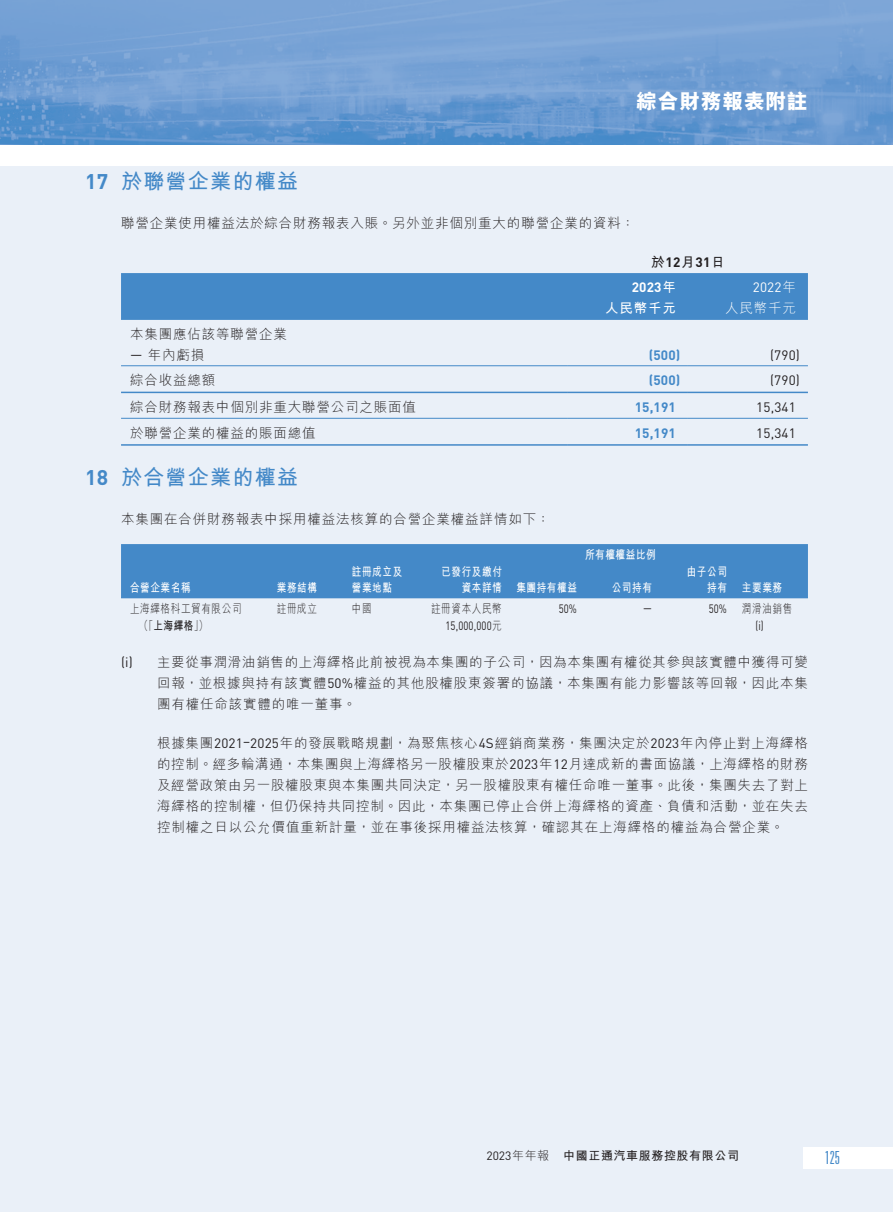
<style>
.page{position:relative;width:893px;height:1212px;background:#fff}
.page>*{position:absolute;margin:0;border:0;box-sizing:border-box;transform-origin:0 0}
._03_H1{font:700 21px "M Hei HK";letter-spacing:.06em;color:#4489c8}
.t1{font:800 21px "M Hei HK";letter-spacing:.025em;color:#fff}
.t2{font:300 ultra-condensed 18px "Univers LT Std";color:#4489c8}
._01_Body_Text{font:300 13.5px/21px "M Hei HK";letter-spacing:.06em;color:#231f20;text-align:justify}
._15_Table_Stub{font:300 13.5px "M Hei HK";letter-spacing:.06em;color:#231f20}
._01_Body_Text-2{font:700 13.5px "DIN Pro";letter-spacing:.01em;color:#4489c8}
._01_Body_Text-3{font:13.5px "DIN Pro";letter-spacing:.01em;color:#231f20}
._01_Body_Text-4{font:700 13.5px "DIN Pro";color:#231f20}
._01_Body_Text-5{font:700 13.5px "DIN Pro";color:#fff}
._01_Body_Text-6{font:13.5px "DIN Pro";color:#fff}
._01_Body_Text-7{font:700 13.5px "M Hei HK";letter-spacing:.06em;color:#fff}
._01_Body_Text-8{font:300 13.5px "M Hei HK";letter-spacing:.06em;color:#fff}
._01_Body_Text-9{font:700 12px/16.5px "M Hei HK";letter-spacing:.06em;color:#fff;text-align:right;scale:.8 1}
._15_Table_Stub-2{font:300 12px/16.5px "M Hei HK";letter-spacing:.06em;color:#231f20;scale:.8 1}
._01_Body_Text-10{font:12px/16.5px "DIN Pro";letter-spacing:.01em;color:#231f20;text-align:right;scale:.8 1}
.t3{font:700 12px "M Hei HK";letter-spacing:.05em;color:#231f20}
._15_Table_Stub-3{font:700 12px/16.5px "M Hei HK";letter-spacing:.06em;color:#fff;scale:.8 1}
._15_Table_Stub-4{font:12px "DIN Pro";color:#231f20;scale:.8 1}
.s1{font-family:"DIN Pro"}
.s2{font-family:"M Hei HK"}
.s3{font-family:"M Hei HK";font-weight:300}
.s4{font-family:"DIN Pro";font-weight:400}
.s5{font-weight:700}
.s6{font-weight:300}
</style>
<div class="page">
<div style="left:0;top:166px;width:893px;height:1046px;background:#eaf0f8"></div>
<img style="left:0;top:0;width:893px;height:145px">
<div style="left:804px;top:1147px;width:89px;height:21px;background:#fff"></div>
<div style="left:121px;top:273px;width:687px;height:46px;background:#4489c8"></div>
<hr style="left:121px;top:319px;width:447px;height:1px;background:#4489c8">
<hr style="left:568px;top:319px;width:120px;height:1px;background:#4489c8">
<hr style="left:688px;top:319px;width:120px;height:1px;background:#4489c8">
<hr style="left:121px;top:365px;width:447px;height:1px;background:#4489c8">
<hr style="left:568px;top:365px;width:120px;height:1px;background:#4489c8">
<hr style="left:688px;top:365px;width:120px;height:1px;background:#4489c8">
<hr style="left:121px;top:392px;width:447px;height:1px;background:#4489c8">
<hr style="left:568px;top:392px;width:120px;height:1px;background:#4489c8">
<hr style="left:688px;top:392px;width:120px;height:1px;background:#4489c8">
<hr style="left:121px;top:418px;width:447px;height:1px;background:#4489c8">
<hr style="left:568px;top:418px;width:120px;height:1px;background:#4489c8">
<hr style="left:688px;top:418px;width:120px;height:1px;background:#4489c8">
<hr style="left:121px;top:444px;width:447px;height:2px;background:#4489c8">
<hr style="left:568px;top:444px;width:120px;height:2px;background:#4489c8">
<hr style="left:688px;top:444px;width:120px;height:2px;background:#4489c8">
<div style="left:121px;top:544px;width:687px;height:53px;background:#4489c8"></div>
<hr style="left:121px;top:597px;width:147px;height:1px;background:#4489c8">
<hr style="left:268px;top:597px;width:75px;height:1px;background:#4489c8">
<hr style="left:343px;top:597px;width:75px;height:1px;background:#4489c8">
<hr style="left:418px;top:597px;width:90px;height:1px;background:#4489c8">
<hr style="left:508px;top:597px;width:75px;height:1px;background:#4489c8">
<hr style="left:583px;top:597px;width:75px;height:1px;background:#4489c8">
<hr style="left:658px;top:597px;width:75px;height:1px;background:#4489c8">
<hr style="left:733px;top:597px;width:75px;height:1px;background:#4489c8">
<h1 class="t1" style="left:636px;top:88px;width:173px">綜合財務報表附註</h1>
<p class="_03_H1" style="left:85px;top:166px;width:215px"><span class="s1">17</span> 於聯營企業的權益</p>
<p class="_01_Body_Text" style="left:121px;top:212px;width:515px">聯營企業使用權益法於綜合財務報表入賬。另外並非個別重大的聯營企業的資料：</p>
<p class="_01_Body_Text-4" style="left:651px;top:253px;width:75px"><span class="s2">於</span>12<span class="s2">月</span>31<span class="s2">日</span></p>
<p class="_01_Body_Text-5" style="left:632px;top:278px;width:46px">2023<span class="s2">年</span></p>
<p class="_01_Body_Text-6" style="left:753px;top:278px;width:45px">2022<span class="s3">年</span></p>
<p class="_01_Body_Text-7" style="left:605px;top:299px;width:72px">人民幣千元</p>
<p class="_01_Body_Text-8" style="left:725px;top:299px;width:72px">人民幣千元</p>
<p class="_15_Table_Stub" style="left:130px;top:324px;width:158px">本集團應佔該等聯營企業</p>
<p class="_15_Table_Stub" style="left:130px;top:345px;width:76px"><span class="s4">—</span> 年內虧損</p>
<p class="_01_Body_Text-2" style="left:649px;top:346px;width:33px">(500)</p>
<p class="_01_Body_Text-3" style="left:770px;top:346px;width:31px">(790)</p>
<p class="_15_Table_Stub" style="left:130px;top:371px;width:87px">綜合收益總額</p>
<p class="_01_Body_Text-2" style="left:649px;top:371px;width:33px">(500)</p>
<p class="_01_Body_Text-3" style="left:770px;top:371px;width:31px">(790)</p>
<p class="_15_Table_Stub" style="left:130px;top:398px;width:288px">綜合財務報表中個別非重大聯營公司之賬面值</p>
<p class="_01_Body_Text-2" style="left:635px;top:398px;width:43px">15,191</p>
<p class="_01_Body_Text-3" style="left:756px;top:398px;width:41px">15,341</p>
<p class="_15_Table_Stub" style="left:130px;top:423px;width:187px">於聯營企業的權益的賬面總值</p>
<p class="_01_Body_Text-2" style="left:635px;top:424px;width:43px">15,191</p>
<p class="_01_Body_Text-3" style="left:756px;top:424px;width:41px">15,341</p>
<p class="_03_H1" style="left:85px;top:462px;width:215px"><span class="s1">18</span> 於合營企業的權益</p>
<p class="_01_Body_Text" style="left:121px;top:508px;width:430px">本集團在合併財務報表中採用權益法核算的合營企業權益詳情如下：</p>
<p class="_01_Body_Text-9" style="left:585px;top:545px;width:90px">所有權權益比例</p>
<p class="_01_Body_Text-9" style="left:130px;top:578px;width:77px">合營企業名稱</p>
<p class="_15_Table_Stub-3" style="left:277px;top:578px;width:52px">業務結構</p>
<p class="_15_Table_Stub-3" style="left:352px;top:562px;width:64px">註冊成立及營業地點</p>
<p class="_01_Body_Text-9" style="left:441px;top:562px;width:77px">已發行及繳付資本詳情</p>
<p class="_01_Body_Text-9" style="left:687px;top:562px;width:52px">由子公司持有</p>
<p class="_01_Body_Text-9" style="left:516px;top:578px;width:77px">集團持有權益</p>
<p class="_01_Body_Text-9" style="left:612px;top:578px;width:52px">公司持有</p>
<p class="_15_Table_Stub-3" style="left:742px;top:578px;width:52px">主要業務</p>
<p class="_15_Table_Stub-2" style="left:139px;top:600px;width:130px;text-indent:-9px">上海繹格科工貿有限公司（「<span class="s5">上海繹格</span>」）</p>
<p class="_15_Table_Stub-2" style="left:277px;top:600px;width:52px">註冊成立</p>
<p class="_15_Table_Stub-2" style="left:352px;top:600px;width:26px">中國</p>
<p class="_01_Body_Text-10" style="left:431px;top:600px;width:90px"><span class="s3">註冊資本人民幣<br></span>15,000,000<span class="s3">元</span></p>
<p class="_01_Body_Text-10" style="left:559px;top:600px;width:24px">50%</p>
<p class="_01_Body_Text-10" style="left:643px;top:599px;width:12px">—</p>
<p class="_15_Table_Stub-4" style="left:709px;top:601px;width:24px">50%</p>
<p class="_15_Table_Stub-2" style="left:755px;top:600px;width:48px;text-indent:-14px">潤滑油銷售<span class="s4">(i)</span></p>
<p class="_01_Body_Text" style="left:157px;top:651px;width:652px;text-indent:-36px"><span class="s4">(i)</span> 主要從事潤滑油銷售的上海繹格此前被視為本集團的子公司，因為本集團有權從其參與該實體中獲得可變回報，並根據與持有該實體<span class="s4">50%</span>權益的其他股權股東簽署的協議，本集團有能力影響該等回報，因此本集團有權任命該實體的唯一董事。</p>
<p class="_01_Body_Text" style="left:157px;top:732px;width:653px">根據集團<span class="s4">2021–2025</span>年的發展戰略規劃，為聚焦核心<span class="s4">4S</span>經銷商業務，集團決定於<span class="s4">2023</span>年內停止對上海繹格的控制。經多輪溝通，本集團與上海繹格另一股權股東於<span class="s4">2023</span>年<span class="s4">12</span>月達成新的書面協議，上海繹格的財務及經營政策由另一股權股東與本集團共同決定，另一股權股東有權任命唯一董事。此後，集團失去了對上海繹格的控制權，但仍保持共同控制。因此，本集團已停止合併上海繹格的資產、負債和活動，並在失去控制權之日以公允價值重新計量，並在事後採用權益法核算，確認其在上海繹格的權益為合營企業。</p>
<p class="t3" style="left:486px;top:1147px;width:254px"><span class="s4">2023</span><span class="s6">年年報</span> 中國正通汽車服務控股有限公司</p>
<h2 class="t2" style="left:825px;top:1148px;width:16px">125</h2>
</div>
